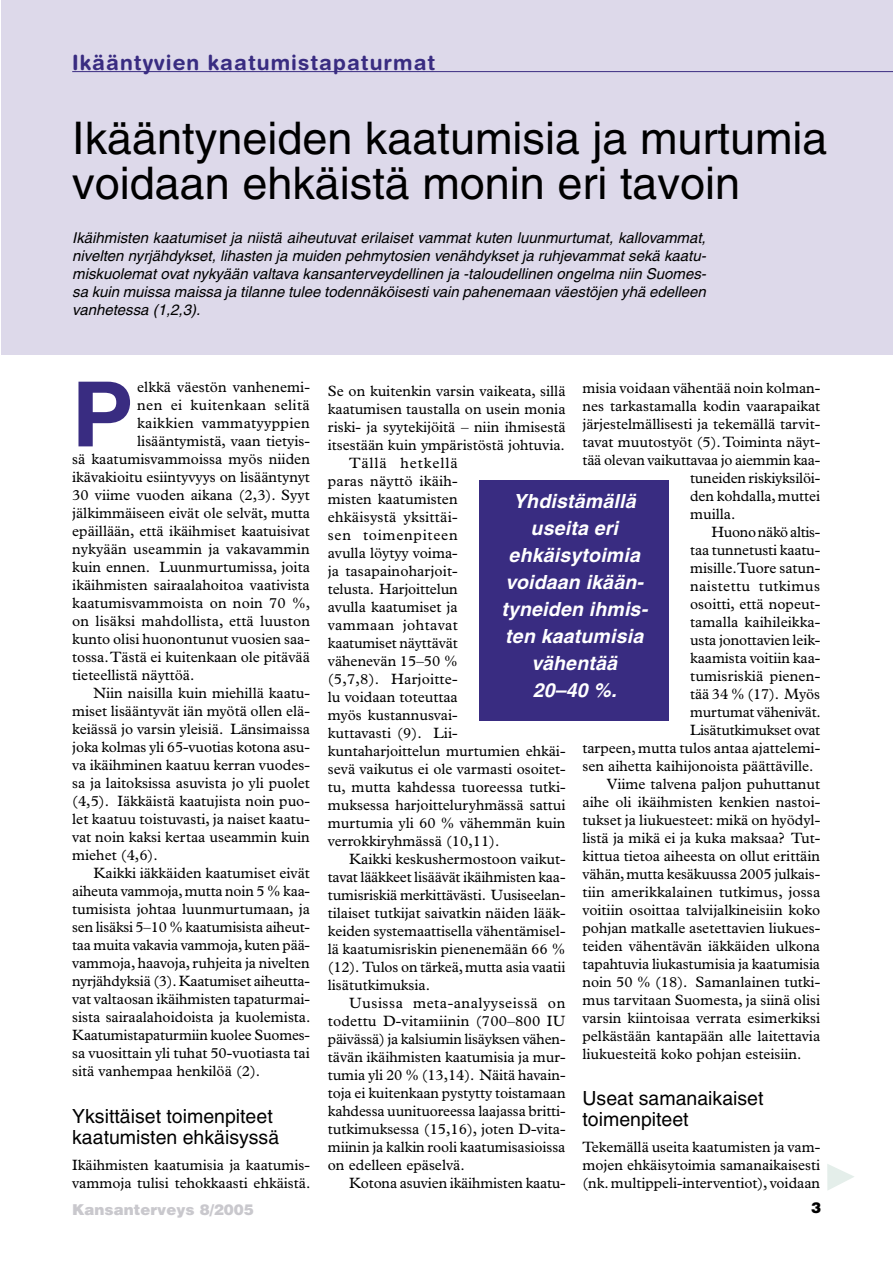
<style>
.page{position:relative;width:893px;height:1263px;background:#fff}
.page>*{position:absolute;margin:0;border:0;box-sizing:border-box;transform-origin:0 0}
._1kappale{font:700 90.6px "Helvetica Neue";color:#392c81}
.pkotsikko{font:45px/45px "Helvetica";color:#000}
.t1{font:700 21px "Helvetica Rounded";letter-spacing:.05em;color:#392c81}
.nosto{font:italic 700 19.5px/27px "Helvetica";letter-spacing:.01em;color:#fff;text-align:center}
.väliotsikko{font:19.5px/21px "Helvetica";color:#000}
.leipis{font:15px/18px "Plantin";color:#000;text-align:justify}
._1kappale-2{font:15px "Plantin";color:#000}
.ingressi{font:italic 15px/18px "Helvetica";color:#000;text-align:justify}
.leipis_ei_sis{font:15px/18px "Plantin";color:#000;text-align:justify}
._1kappale-3{font:15px "Plantin";letter-spacing:.025em;color:#000}
._1kappale-4{font:15px "Plantin";letter-spacing:.02em;color:#000}
.t2{font:900 15px "Helvetica";color:#c9c8cd}
.leipis-2{font:15px "Plantin";letter-spacing:.025em;color:#000}
.leipis-3{font:15px "Plantin";letter-spacing:-.02em;color:#000}
.t3{font:900 15px "Helvetica";color:#000}
</style>
<div class="page">
<div style="left:2px;top:0;width:891px;height:354px;background:#ddd9ea"></div>
<hr style="left:72px;top:71px;width:821px;height:1px;background:#392c81">
<svg style="left:827px;top:1164px;width:27px;height:26px"></svg>
<div style="left:479px;top:480px;width:190px;height:241px;background:#392c81"></div>
<p class="t1" style="left:72px;top:50px;width:365px">Ikääntyvien kaatumistapaturmat</p>
<p class="pkotsikko" style="left:72px;top:116px;width:757px">Ikääntyneiden kaatumisia ja murtumia voidaan ehkäistä monin eri tavoin</p>
<p class="ingressi" style="left:72px;top:229px;width:635px">Ikäihmisten kaatumiset ja niistä aiheutuvat erilaiset vammat kuten luunmurtumat, kallovammat, nivelten nyrjähdykset, lihasten ja muiden pehmytosien venähdykset ja ruhjevammat sekä kaatu&shy;miskuolemat ovat nykyään valtava kansanterveydellinen ja -taloudellinen ongelma niin Suomes&shy;sa kuin muissa maissa ja tilanne tulee todennäköisesti vain pahenemaan väestöjen yhä edelleen vanhetessa (1,2,3).</p>
<p class="_1kappale" style="left:72px;top:358px;width:62px">P</p>
<p class="_1kappale-2" style="left:137px;top:379px;width:174px">elkkä väestön vanhenemi-</p>
<p class="_1kappale-3" style="left:137px;top:397px;width:174px">nen ei kuitenkaan selitä</p>
<p class="_1kappale-4" style="left:137px;top:415px;width:174px">kaikkien vammatyyppien</p>
<p class="_1kappale-2" style="left:137px;top:433px;width:174px">lisääntymistä, vaan tietyis-</p>
<p class="_1kappale-2" style="left:72px;top:451px;width:239px">sä kaatumisvammoissa myös niiden</p>
<p class="_1kappale-2" style="left:72px;top:469px;width:239px">ikävakioitu esiintyvyys on lisääntynyt</p>
<p class="_1kappale-2" style="left:72px;top:487px;width:239px">30 viime vuoden aikana (2,3). Syyt</p>
<p class="_1kappale-2" style="left:72px;top:505px;width:239px">jälkimmäiseen eivät ole selvät, mutta</p>
<p class="_1kappale-2" style="left:72px;top:523px;width:239px">epäillään, että ikäihmiset kaatuisivat</p>
<p class="_1kappale-2" style="left:72px;top:541px;width:239px">nykyään useammin ja vakavammin</p>
<p class="_1kappale-2" style="left:72px;top:559px;width:239px">kuin ennen. Luunmurtumissa, joita</p>
<p class="_1kappale-2" style="left:72px;top:577px;width:239px">ikäihmisten sairaalahoitoa vaativista</p>
<p class="_1kappale-2" style="left:72px;top:595px;width:240px">kaatumisvammoista on noin 70 %,</p>
<p class="_1kappale-2" style="left:72px;top:613px;width:239px">on lisäksi mahdollista, että luuston</p>
<p class="_1kappale-2" style="left:72px;top:631px;width:239px">kunto olisi huonontunut vuosien saa-</p>
<p class="_1kappale-2" style="left:72px;top:649px;width:239px">tossa. Tästä ei kuitenkaan ole pitävää</p>
<p class="_1kappale-2" style="left:72px;top:667px;width:124px">tieteellistä näyttöä.</p>
<p class="leipis" style="left:72px;top:684px;width:239px;text-indent:21px">Niin naisilla kuin miehillä kaatu&shy;miset lisääntyvät iän myötä ollen elä&shy;keiässä jo varsin yleisiä. Länsimaissa joka kolmas yli 65-vuotias kotona asu&shy;va ikäihminen kaatuu kerran vuodes&shy;sa ja laitoksissa asuvista jo yli puolet (4,5). Iäkkäistä kaatujista noin puo&shy;let kaatuu toistuvasti, ja naiset kaatu&shy;vat noin kaksi kertaa useammin kuin miehet (4,6).</p>
<p class="leipis" style="left:72px;top:864px;width:240px;text-indent:21px">Kaikki iäkkäiden kaatumiset eivät aiheuta vammoja, mutta noin 5 % kaa&shy;tumisista johtaa luunmurtumaan, ja sen lisäksi 5–10 % kaatumisista aiheut&shy;taa muita vakavia vammoja, kuten pää&shy;vammoja, haavoja, ruhjeita ja nivelten nyrjähdyksiä (3). Kaatumiset aiheutta&shy;vat valtaosan ikäihmisten tapaturmai&shy;sista sairaalahoidoista ja kuolemista.<br>Kaatumistapaturmiin kuolee Suomes&shy;sa vuosittain yli tuhat 50-vuotiasta tai sitä vanhempaa henkilöä (2).</p>
<p class="väliotsikko" style="left:72px;top:1106px;width:208px">Yksittäiset toimenpiteet kaatumisten ehkäisyssä</p>
<p class="leipis_ei_sis" style="left:72px;top:1156px;width:240px">Ikäihmisten kaatumisia ja kaatumis&shy;vammoja tulisi tehokkaasti ehkäistä.</p>
<p class="leipis" style="left:582px;top:379px;width:239px">misia voidaan vähentää noin kolman-</p>
<p class="leipis" style="left:582px;top:397px;width:239px">nes tarkastamalla kodin vaarapaikat</p>
<p class="leipis" style="left:582px;top:415px;width:239px">järjestelmällisesti ja tekemällä tarvit-</p>
<p class="leipis" style="left:582px;top:433px;width:239px">tavat muutostyöt (5). Toiminta näyt-</p>
<p class="leipis" style="left:582px;top:451px;width:239px">tää olevan vaikuttavaa jo aiemmin kaa-</p>
<p class="leipis" style="left:690px;top:469px;width:132px">tuneiden riskiyksilöi-</p>
<p class="leipis" style="left:690px;top:487px;width:131px">den kohdalla, muttei</p>
<p class="leipis" style="left:690px;top:505px;width:47px">muilla.</p>
<p class="leipis-3" style="left:711px;top:523px;width:110px">Huono näkö altis-</p>
<p class="leipis" style="left:690px;top:541px;width:132px">taa tunnetusti kaatu-</p>
<p class="leipis" style="left:690px;top:559px;width:132px">misille. Tuore satun-</p>
<p class="leipis-2" style="left:690px;top:577px;width:131px">naistettu tutkimus</p>
<p class="leipis" style="left:690px;top:595px;width:132px">osoitti, että nopeut-</p>
<p class="leipis" style="left:690px;top:613px;width:132px">tamalla kaihileikka-</p>
<p class="leipis" style="left:690px;top:631px;width:132px">usta jonottavien leik-</p>
<p class="leipis" style="left:690px;top:649px;width:132px">kaamista voitiin kaa-</p>
<p class="leipis" style="left:690px;top:667px;width:132px">tumisriskiä pienen-</p>
<p class="leipis" style="left:690px;top:685px;width:132px">tää 34 % (17). Myös</p>
<p class="leipis" style="left:690px;top:703px;width:132px">murtumat vähenivät.</p>
<p class="leipis" style="left:690px;top:721px;width:132px">Lisätutkimukset ovat</p>
<p class="leipis" style="left:582px;top:739px;width:239px">tarpeen, mutta tulos antaa ajattelemi-</p>
<p class="leipis" style="left:582px;top:757px;width:233px">sen aihetta kaihijonoista päättäville.</p>
<p class="leipis" style="left:582px;top:775px;width:239px;text-indent:24px">Viime talvena paljon puhuttanut aihe oli ikäihmisten kenkien nastoi&shy;tukset ja liukuesteet: mikä on hyödyl&shy;listä ja mikä ei ja kuka maksaa? Tut&shy;kittua tietoa aiheesta on ollut erittäin vähän, mutta kesäkuussa 2005 julkais&shy;tiin amerikkalainen tutkimus, jossa voitiin osoittaa talvijalkineisiin koko pohjan matkalle asetettavien liukues&shy;teiden vähentävän iäkkäiden ulkona tapahtuvia liukastumisia ja kaatumisia noin 50 % (18). Samanlainen tutki&shy;mus tarvitaan Suomesta, ja siinä olisi varsin kiintoisaa verrata esimerkiksi pelkästään kantapään alle laitettavia liukuesteitä koko pohjan esteisiin.</p>
<p class="väliotsikko" style="left:582px;top:1088px;width:182px">Useat samanaikaiset toimenpiteet</p>
<p class="leipis_ei_sis" style="left:582px;top:1138px;width:239px">Tekemällä useita kaatumisten ja vam&shy;mojen ehkäisytoimia samanaikaisesti (nk. multippeli-interventiot), voidaan</p>
<p class="leipis_ei_sis" style="left:328px;top:382px;width:239px">Se on kuitenkin varsin vaikeata, sillä kaatumisen taustalla on usein monia riski- ja syytekijöitä – niin ihmisestä itsestään kuin ympäristöstä johtuvia.</p>
<p class="leipis" style="left:328px;top:454px;width:239px;text-align:left;text-indent:21px">Tällä hetkellä<br>paras näyttö ikäih-<br>misten kaatumisten<br>ehkäisystä yksittäi-<br>sen toimenpiteen<br>avulla löytyy voima-<br>ja tasapainoharjoit-<br>telusta. Harjoittelun<br>avulla kaatumiset ja<br>vammaan johtavat<br>kaatumiset näyttävät<br>vähenevän 15–50 %<br>(5,7,8). Harjoitte-<br>lu voidaan toteuttaa<br>myös kustannusvai-<br>kuttavasti (9). Lii&shy;kuntaharjoittelun murtumien ehkäi&shy;sevä vaikutus ei ole varmasti osoitet&shy;tu, mutta kahdessa tuoreessa tutki&shy;muksessa harjoitteluryhmässä sattui murtumia yli 60 % vähemmän kuin verrokkiryhmässä (10,11).</p>
<p class="leipis" style="left:328px;top:850px;width:239px;text-indent:21px">Kaikki keskushermostoon vaikut&shy;tavat lääkkeet lisäävät ikäihmisten kaa&shy;tumisriskiä merkittävästi. Uusiseelan&shy;tilaiset tutkijat saivatkin näiden lääk&shy;keiden systemaattisella vähentämisel&shy;lä kaatumisriskin pienenemään 66 % (12). Tulos on tärkeä, mutta asia vaatii lisätutkimuksia.</p>
<p class="leipis" style="left:328px;top:994px;width:239px;text-indent:21px">Uusissa meta-analyyseissä on todettu D-vitamiinin (700–800 IU päivässä) ja kalsiumin lisäyksen vähen&shy;tävän ikäihmisten kaatumisia ja mur&shy;tumia yli 20 % (13,14). Näitä havain&shy;toja ei kuitenkaan pystytty toistamaan kahdessa uunituoreessa laajassa britti&shy;tutkimuksessa (15,16), joten D-vita&shy;miinin ja kalkin rooli kaatumisasioissa on edelleen epäselvä.</p>
<p class="leipis" style="left:349px;top:1174px;width:218px">Kotona asuvien ikäihmisten kaatu-</p>
<p class="nosto" style="left:501px;top:488px;width:146px">Yhdistämällä useita eri ehkäisytoimia voidaan ikään&shy;tyneiden ihmis&shy;ten kaatumisia vähentää<br>20–40 %.</p>
<p class="t2" style="left:72px;top:1199px;width:183px">Kansanterveys 8/2005</p>
<p class="t3" style="left:811px;top:1198px;width:12px">3</p>
</div>
